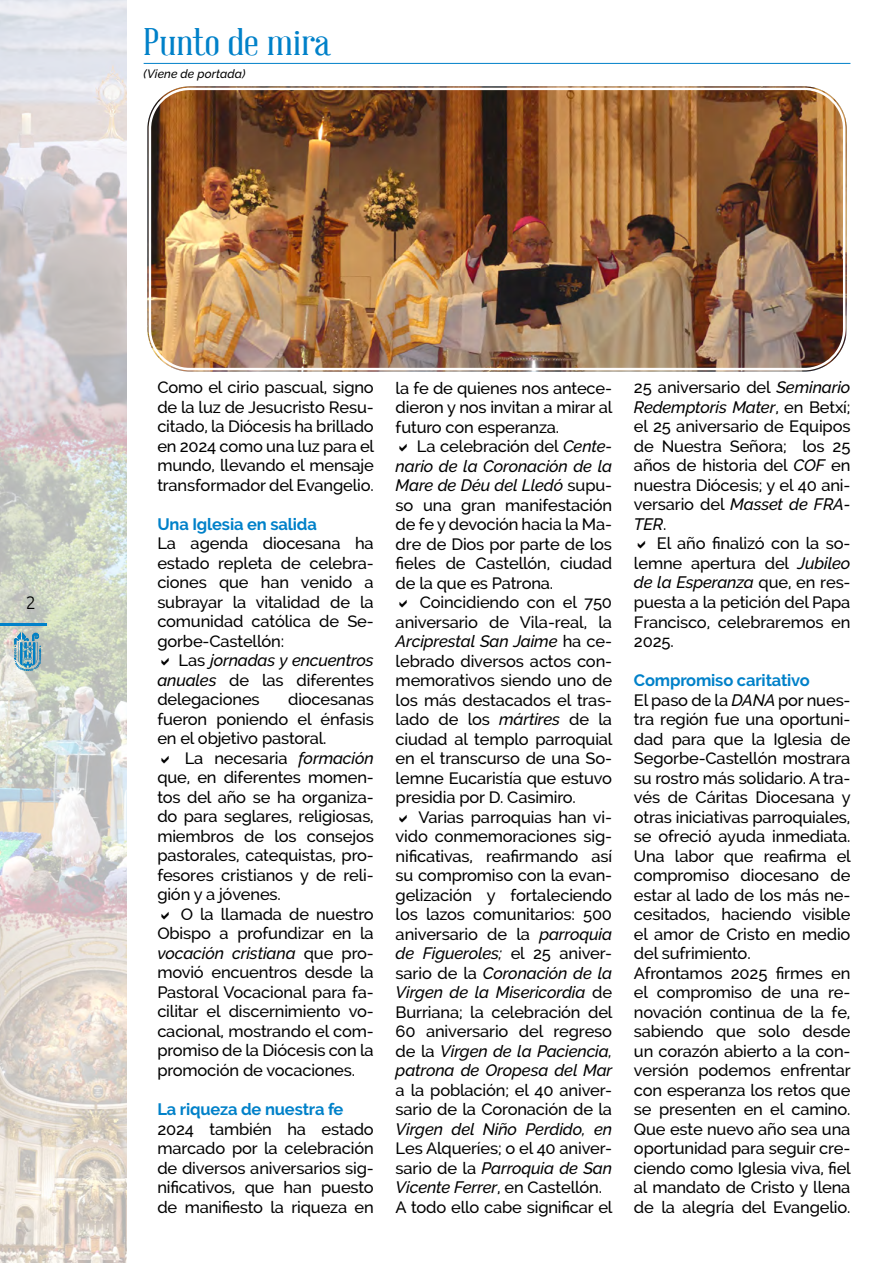
<style>
.page{position:relative;width:893px;height:1263px;background:#fff}
.page>*{position:absolute;margin:0;border:0;box-sizing:border-box;transform-origin:0 0}
.t1{font:37.5px "Abraham Lincoln";color:#0081c9;scale:1.2 1}
.t2{font:300 18px "Ubuntu";color:#000}
.t3{font:500 16.5px/19.5px "Raleway";letter-spacing:-.01em;color:#000;text-align:justify}
.t4{font:700 16.5px "Raleway";letter-spacing:-.01em;color:#0081c9}
.t5{font:italic 500 16.5px "Raleway";letter-spacing:-.01em;color:#000}
.t6{font:italic 500 12px "Raleway";letter-spacing:.005em;color:#000}
.s1{font-style:italic}
.s2{font-weight:700;color:#0081c9}
</style>
<div class="page">
<img style="left:0;top:0;width:127px;height:1263px">
<hr style="left:0;top:624px;width:47px;height:2px;background:#0081c9">
<svg style="left:14px;top:632px;width:27px;height:39px"></svg>
<hr style="left:144px;top:63px;width:706px;height:1px;background:#0081c9">
<img style="left:147px;top:86px;width:700px;height:286px">
<div style="left:144px;top:83px;width:706px;height:292px;border:2px solid #fff;border-radius:45px"></div>
<div style="left:149px;top:88px;width:696px;height:282px;border:2px solid #fff;border-radius:40px"></div>
<h1 class="t1" style="left:144px;top:22px;width:157px">Punto de mira</h1>
<p class="t6" style="left:144px;top:66px;width:103px">(Viene de portada)</p>
<p class="t2" style="left:26px;top:591px;width:12px">2</p>
<p class="t3" style="left:157px;top:378px;width:218px">Como el cirio pascual, signo de la luz de Jesucristo Resu&shy;citado, la Diócesis ha brillado en 2024 como una luz para el mundo, llevando el mensaje transformador del Evangelio.</p>
<p class="t4" style="left:157px;top:515px;width:161px">Una Iglesia en salida</p>
<p class="t3" style="left:157px;top:534px;width:218px">La agenda diocesana ha estado repleta de celebra&shy;ciones que han venido a subrayar la vitalidad de la comunidad católica de Se&shy;gorbe-Castellón:</p>
<p class="t3" style="left:157px;top:651px;width:218px;text-indent:21px">Las <span class="s1">jornadas y encuentros anuales</span> de las diferentes delegaciones</p>
<p class="t3" style="left:157px;top:690px;width:218px;text-indent:131px">diocesanas fueron poniendo el énfasis en el objetivo pastoral.</p>
<p class="t3" style="left:157px;top:748px;width:218px;text-indent:27px">La necesaria <span class="s1">formación </span>que, en diferentes momen&shy;tos del año se ha organiza&shy;do para seglares, religiosas, miembros de los consejos pastorales, catequistas, pro&shy;fesores cristianos y de reli&shy;gión y a jóvenes.</p>
<p class="t3" style="left:157px;top:904px;width:218px;text-indent:23px">O la llamada de nuestro Obispo a profundizar en la <span class="s1">vocación cristiana</span> que pro&shy;movió encuentros desde la Pastoral Vocacional para fa&shy;cilitar el discernimiento vo&shy;cacional, mostrando el com&shy;promiso de la Diócesis con la promoción de vocaciones.</p>
<p class="t4" style="left:157px;top:1100px;width:188px">La riqueza de nuestra fe</p>
<p class="t3" style="left:157px;top:1119px;width:218px">2024 también ha estado marcado por la celebración de diversos aniversarios sig&shy;nificativos, que han puesto de manifiesto la riqueza en</p>
<p class="t3" style="left:396px;top:378px;width:218px">la fe de quienes nos antece&shy;dieron y nos invitan a mirar al futuro con esperanza.</p>
<p class="t3" style="left:396px;top:436px;width:218px;text-indent:21px">La celebración del <span class="s1">Cente&shy;nario de la Coronación de la Mare de Déu del Lledó</span> supu&shy;so una gran manifestación de fe y devoción hacia la Ma&shy;dre de Dios por parte de los fieles de Castellón, ciudad de la que es Patrona.</p>
<p class="t3" style="left:396px;top:592px;width:218px;text-indent:24px">Coincidiendo con el 750 aniversario de Vila-real, la <span class="s1">Arciprestal San Jaime</span> ha ce&shy;lebrado diversos actos con&shy;memorativos siendo uno de los más destacados el tras&shy;lado de los <span class="s1">mártires</span> de la ciudad al templo parroquial en el transcurso de una So&shy;lemne Eucaristía que estuvo presidia por D. Casimiro.</p>
<p class="t3" style="left:396px;top:807px;width:218px;text-indent:23px">Varias parroquias han vi&shy;vido conmemoraciones sig&shy;nificativas, reafirmando así su compromiso con la evan&shy;gelización y fortaleciendo los lazos comunitarios: 500 aniversario de la <span class="s1">parroquia de Figueroles;</span> el 25 aniver&shy;sario de la <span class="s1">Coronación de la Virgen de la Misericordia</span> de Burriana; la celebración del 60 aniversario del regreso de la <span class="s1">Virgen de la Paciencia, patrona de Oropesa del Mar</span></p>
<p class="t3" style="left:396px;top:1080px;width:218px">a la población; el 40 aniver&shy;sario de la Coronación de la</p>
<p class="t5" style="left:396px;top:1119px;width:218px">Virgen del Niño Perdido, en</p>
<p class="t3" style="left:396px;top:1139px;width:218px;text-align:left">Les Alqueríes; o el 40 aniver&shy;sario de la <span class="s1">Parroquia de San<br>Vicente Ferrer</span>, en Castellón.<br>A todo ello cabe significar el</p>
<p class="t3" style="left:634px;top:378px;width:218px">25 aniversario del <span class="s1">Seminario Redemptoris Mater</span>, en Betxí; el 25 aniversario de Equipos de Nuestra Señora; los 25 años de historia del <span class="s1">COF</span> en nuestra Diócesis; y el 40 ani&shy;versario del <span class="s1">Masset de FRA-TER</span>.</p>
<p class="t3" style="left:634px;top:534px;width:218px;text-indent:23px">El año finalizó con la so&shy;lemne apertura del <span class="s1">Jubileo de la Esperanza</span> que, en res&shy;puesta a la petición del Papa Francisco, celebraremos en 2025.</p>
<p class="t3" style="left:634px;top:670px;width:218px;text-align:left"><span class="s2">Compromiso caritativo<br></span>El paso de la <span class="s1">DANA</span> por nues&shy;tra región fue una oportuni&shy;dad para que la Iglesia de<br>Segorbe-Castellón mostrara su rostro más solidario. A tra&shy;vés de Cáritas Diocesana y otras iniciativas parroquiales, se ofreció ayuda inmediata.<br>Una labor que reafirma el compromiso diocesano de estar al lado de los más ne&shy;cesitados, haciendo visible el amor de Cristo en medio del sufrimiento.<br>Afrontamos 2025 firmes en el compromiso de una re&shy;novación continua de la fe, sabiendo que solo desde un corazón abierto a la con&shy;versión podemos enfrentar con esperanza los retos que se presenten en el camino.<br>Que este nuevo año sea una oportunidad para seguir cre&shy;ciendo como Iglesia viva, fiel al mandato de Cristo y llena de la alegría del Evangelio.</p>
</div>
